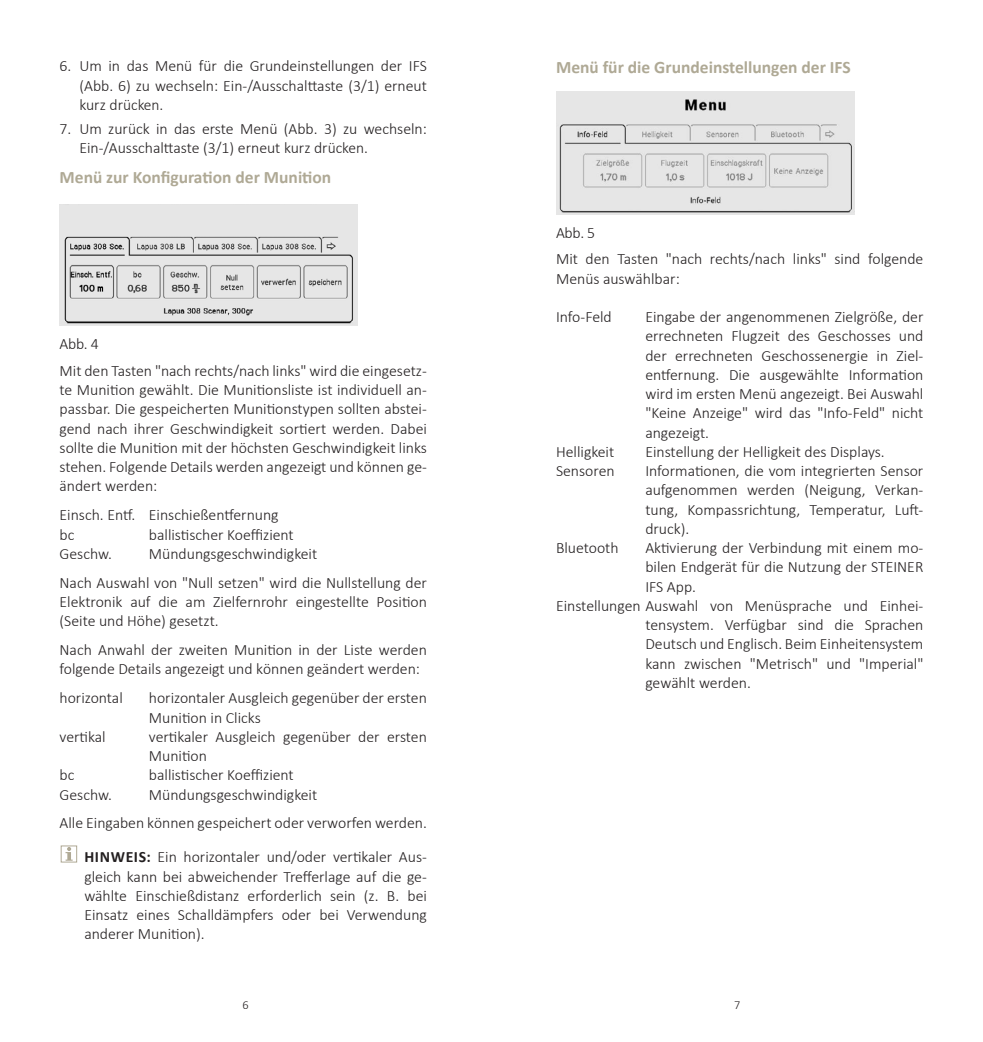
<style>
.page{position:relative;width:983px;height:1042px;background:#fff}
.page>*{position:absolute;margin:0;border:0;box-sizing:border-box;transform-origin:0 0}
.t1{font:700 17.5px "Calibri";color:#afa995}
.t2{font:300 15.75px/19.2px "Calibri";color:#231f20}
.t3{font:300 12.25px "Calibri";color:#231f20}
.s1{font-weight:700}
</style>
<div class="page">
<svg style="left:65px;top:847px;width:8px;height:13px"></svg>
<div style="left:61px;top:845px;width:16px;height:17px;border:1px solid #afa995"></div>
<img style="left:60px;top:204px;width:297px;height:122px">
<img style="left:556px;top:92px;width:297px;height:122px">
<p class="t2" style="left:79px;top:56px;width:349px;text-align:justify;text-indent:-20px">6. Um in das Menü für die Grundeinstellungen der IFS (Abb. 6) zu wechseln: Ein-/Ausschalttaste (3/1) erneut kurz drücken.</p>
<p class="t2" style="left:79px;top:118px;width:349px;text-indent:-20px">7. Um zurück in das erste Menü (Abb. 3) zu wechseln:<br>Ein-/Ausschalttaste (3/1) erneut kurz drücken.</p>
<p class="t1" style="left:60px;top:165px;width:273px">Menü zur Konfiguration der Munition</p>
<p class="t2" style="left:60px;top:330px;width:369px;line-height:26.8px">Abb. 4<br>Mit den Tasten "nach rechts/nach links" wird die eingesetz-</p>
<p class="t2" style="left:60px;top:380px;width:369px;text-align:justify">te Munition gewählt. Die Munitionsliste ist individuell an&shy;passbar. Die gespeicherten Munitionstypen sollten abstei&shy;gend nach ihrer Geschwindigkeit sortiert werden. Dabei sollte die Munition mit der höchsten Geschwindigkeit links stehen. Folgende Details werden angezeigt und können ge&shy;ändert werden:</p>
<p class="t2" style="left:60px;top:505px;width:220px">Einsch. Entf. Einschießentfernung bc</p>
<p class="t2" style="left:149px;top:524px;width:146px">ballistischer Koeffizient</p>
<p class="t2" style="left:60px;top:538px;width:369px;line-height:28.9px;text-indent:89px">Mündungsgeschwindigkeit<br>Nach Auswahl von "Null setzen" wird die Nullstellung der</p>
<p class="t2" style="left:60px;top:591px;width:369px">Elektronik auf die am Zielfernrohr eingestellte Position (Seite und Höhe) gesetzt.</p>
<p class="t2" style="left:60px;top:639px;width:369px">Nach Anwahl der zweiten Munition in der Liste werden folgende Details angezeigt und können geändert werden:</p>
<p class="t2" style="left:60px;top:688px;width:65px">horizontal</p>
<p class="t2" style="left:149px;top:688px;width:279px">horizontaler Ausgleich gegenüber der ersten<br>Munition in Clicks</p>
<p class="t2" style="left:60px;top:726px;width:48px">vertikal</p>
<p class="t2" style="left:149px;top:726px;width:279px">vertikaler Ausgleich gegenüber der ersten<br>Munition</p>
<p class="t2" style="left:60px;top:765px;width:16px">bc</p>
<p class="t2" style="left:149px;top:765px;width:146px">ballistischer Koeffizient</p>
<p class="t2" style="left:60px;top:784px;width:54px">Geschw.</p>
<p class="t2" style="left:60px;top:543px;width:54px">Geschw.</p>
<p class="t2" style="left:60px;top:779px;width:369px;line-height:28.9px;text-indent:89px">Mündungsgeschwindigkeit<br>Alle Eingaben können gespeichert oder verworfen werden.</p>
<p class="t2" style="left:84px;top:847px;width:344px;text-align:justify"><span class="s1">HINWEIS:</span> Ein horizontaler und/oder vertikaler Aus&shy;gleich kann bei abweichender Trefferlage auf die ge&shy;wählte Einschießdistanz erforderlich sein (z. B. bei Einsatz eines Schalldämpfers oder bei Verwendung anderer Munition).</p>
<p class="t1" style="left:556px;top:56px;width:296px">Menü für die Grundeinstellungen der IFS</p>
<p class="t2" style="left:556px;top:218px;width:369px;line-height:26.8px">Abb. 5<br>Mit den Tasten "nach rechts/nach links" sind folgende</p>
<p class="t2" style="left:556px;top:268px;width:125px">Menüs auswählbar:</p>
<p class="t2" style="left:556px;top:306px;width:57px">Info-Feld</p>
<p class="t2" style="left:645px;top:306px;width:279px;text-align:justify">Eingabe der angenommenen Zielgröße, der errechneten Flugzeit des Geschosses und der errechneten Geschossenergie in Ziel&shy;entfernung. Die ausgewählte Information wird im ersten Menü angezeigt. Bei Auswahl "Keine Anzeige" wird das "Info-Feld" nicht angezeigt.</p>
<p class="t2" style="left:556px;top:441px;width:60px">Helligkeit</p>
<p class="t2" style="left:645px;top:441px;width:241px">Einstellung der Helligkeit des Displays.</p>
<p class="t2" style="left:556px;top:460px;width:60px">Sensoren</p>
<p class="t2" style="left:645px;top:460px;width:279px;text-align:justify">Informationen, die vom integrierten Sensor aufgenommen werden (Neigung, Verkan&shy;tung, Kompassrichtung, Temperatur, Luft&shy;druck).</p>
<p class="t2" style="left:556px;top:537px;width:64px">Bluetooth</p>
<p class="t2" style="left:645px;top:537px;width:279px">Aktivierung der Verbindung mit einem mo-</p>
<p class="t2" style="left:645px;top:557px;width:279px">bilen Endgerät für die Nutzung der STEINER</p>
<p class="t2" style="left:645px;top:576px;width:52px">IFS App.</p>
<p class="t2" style="left:556px;top:595px;width:369px">Einstellungen Auswahl von Menüsprache und Einhei-</p>
<p class="t2" style="left:645px;top:614px;width:279px">tensystem. Verfügbar sind die Sprachen</p>
<p class="t2" style="left:645px;top:634px;width:279px">Deutsch und Englisch. Beim Einheitensystem</p>
<p class="t2" style="left:645px;top:653px;width:279px">kann zwischen "Metrisch" und "Imperial"</p>
<p class="t2" style="left:645px;top:672px;width:107px">gewählt werden.</p>
<p class="t3" style="left:242px;top:997px;width:8px">6</p>
<p class="t3" style="left:734px;top:997px;width:8px">7</p>
</div>
